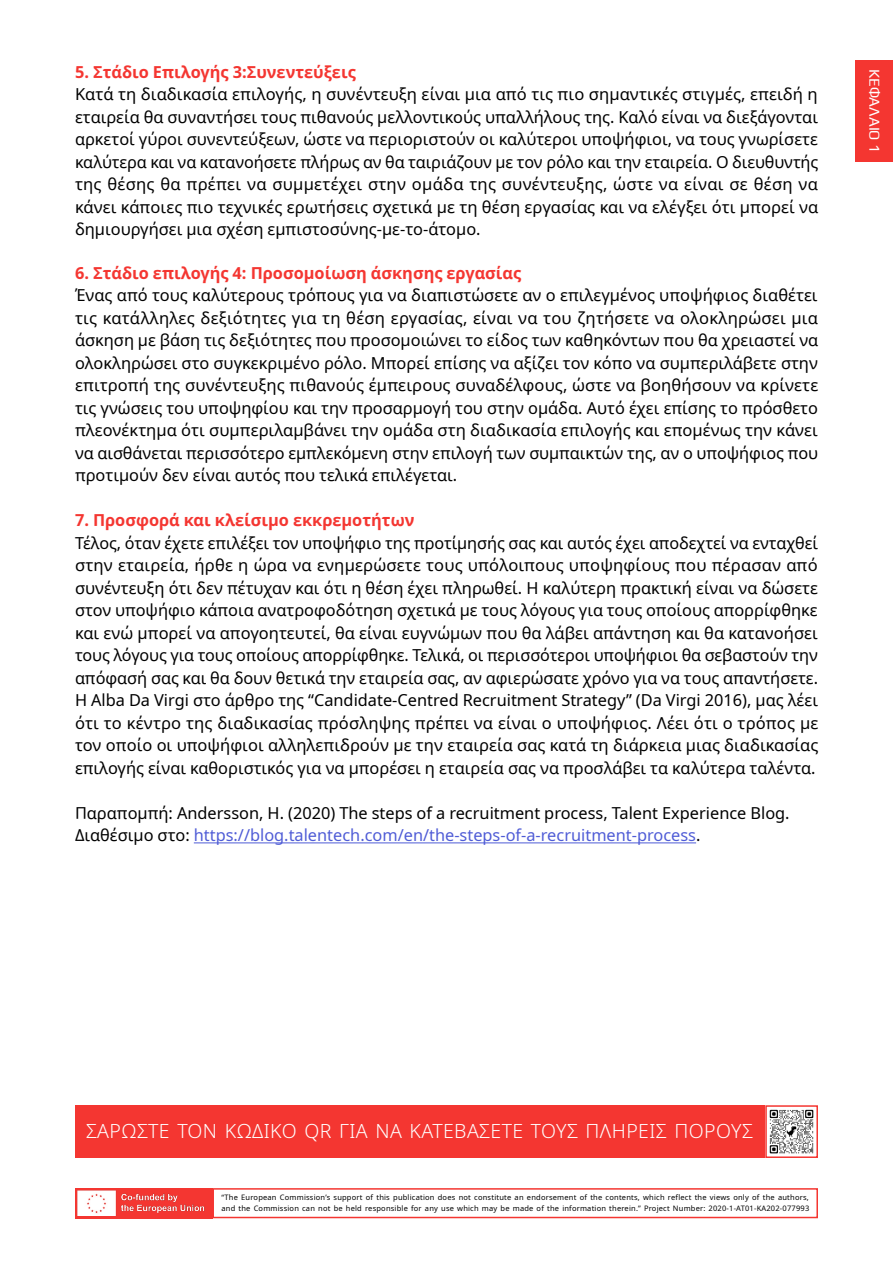
<style>
.page{position:relative;width:893px;height:1263px;background:#fff}
.page>*{position:absolute;margin:0;border:0;box-sizing:border-box;transform-origin:0 0}
.t1{font:300 19.5px "Noto Sans";letter-spacing:.02em;color:#fff}
.t2{font:16.5px/22.5px "Noto Sans";color:#000;text-align:justify}
.t3{font:700 16.5px "Noto Sans";color:#f43631}
.t4{font:15px "Play";color:#fff}
.t5{font:7.5px/10.5px "Noto Sans";letter-spacing:.025em;color:#000}
.s1{color:#4f5cd6}
</style>
<div class="page">
<div style="left:75px;top:1105px;width:743px;height:53px;background:#f43631"></div>
<hr style="left:194px;top:842px;width:502px;height:1px;background:#4f5cd6">
<div style="left:75px;top:1188px;width:137px;height:30px;background:#f43631"></div>
<img style="left:78px;top:1190px;width:127px;height:26px">
<div style="left:212px;top:1188px;width:606px;height:30px;border:2px solid #f43631"></div>
<img style="left:768px;top:1108px;width:47px;height:47px">
<div style="left:765px;top:1105px;width:53px;height:53px;border:2px solid #f43631"></div>
<div style="left:855px;top:60px;width:38px;height:102px;background:#f43631"></div>
<p class="t3" style="left:75px;top:60px;width:282px">5. Στάδιο Επιλογής 3:Συνεντεύξεις</p>
<p class="t2" style="left:75px;top:83px;width:745px">Κατά τη διαδικασία επιλογής, η συνέντευξη είναι μια από τις πιο σημαντικές στιγμές, επειδή η εταιρεία θα συναντήσει τους πιθανούς μελλοντικούς υπαλλήλους της. Καλό είναι να διεξάγονται αρκετοί γύροι συνεντεύξεων, ώστε να περιοριστούν οι καλύτεροι υποψήφιοι, να τους γνωρίσετε καλύτερα και να κατανοήσετε πλήρως αν θα ταιριάζουν με τον ρόλο και την εταιρεία. Ο διευθυντής της θέσης θα πρέπει να συμμετέχει στην ομάδα της συνέντευξης, ώστε να είναι σε θέση να κάνει κάποιες πιο τεχνικές ερωτήσεις σχετικά με τη θέση εργασίας και να ελέγξει ότι μπορεί να δημιουργήσει μια σχέση εμπιστοσύνης-με-το-άτομο.</p>
<p class="t3" style="left:75px;top:261px;width:448px">6. Στάδιο επιλογής 4: Προσομοίωση άσκησης εργασίας</p>
<p class="t2" style="left:75px;top:284px;width:745px">Ένας από τους καλύτερους τρόπους για να διαπιστώσετε αν ο επιλεγμένος υποψήφιος διαθέτει τις κατάλληλες δεξιότητες για τη θέση εργασίας, είναι να του ζητήσετε να ολοκληρώσει μια άσκηση με βάση τις δεξιότητες που προσομοιώνει το είδος των καθηκόντων που θα χρειαστεί να ολοκληρώσει στο συγκεκριμένο ρόλο. Μπορεί επίσης να αξίζει τον κόπο να συμπεριλάβετε στην επιτροπή της συνέντευξης πιθανούς έμπειρους συναδέλφους, ώστε να βοηθήσουν να κρίνετε τις γνώσεις του υποψηφίου και την προσαρμογή του στην ομάδα. Αυτό έχει επίσης το πρόσθετο πλεονέκτημα ότι συμπεριλαμβάνει την ομάδα στη διαδικασία επιλογής και επομένως την κάνει να αισθάνεται περισσότερο εμπλεκόμενη στην επιλογή των συμπαικτών της, αν ο υποψήφιος που προτιμούν δεν είναι αυτός που τελικά επιλέγεται.</p>
<p class="t3" style="left:75px;top:508px;width:341px">7. Προσφορά και κλείσιμο εκκρεμοτήτων</p>
<p class="t2" style="left:75px;top:532px;width:745px">Τέλος, όταν έχετε επιλέξει τον υποψήφιο της προτίμησής σας και αυτός έχει αποδεχτεί να ενταχθεί στην εταιρεία, ήρθε η ώρα να ενημερώσετε τους υπόλοιπους υποψηφίους που πέρασαν από συνέντευξη ότι δεν πέτυχαν και ότι η θέση έχει πληρωθεί. Η καλύτερη πρακτική είναι να δώσετε στον υποψήφιο κάποια ανατροφοδότηση σχετικά με τους λόγους για τους οποίους απορρίφθηκε και ενώ μπορεί να απογοητευτεί, θα είναι ευγνώμων που θα λάβει απάντηση και θα κατανοήσει τους λόγους για τους οποίους απορρίφθηκε. Τελικά, οι περισσότεροι υποψήφιοι θα σεβαστούν την απόφασή σας και θα δουν θετικά την εταιρεία σας, αν αφιερώσατε χρόνο για να τους απαντήσετε.<br>Η Alba Da Virgi στο άρθρο της “Candidate-Centred Recruitment Strategy” (Da Virgi 2016), μας λέει ότι το κέντρο της διαδικασίας πρόσληψης πρέπει να είναι ο υποψήφιος. Λέει ότι ο τρόπος με τον οποίο οι υποψήφιοι αλληλεπιδρούν με την εταιρεία σας κατά τη διάρκεια μιας διαδικασίας επιλογής είναι καθοριστικός για να μπορέσει η εταιρεία σας να προσλάβει τα καλύτερα ταλέντα.</p>
<p class="t2" style="left:75px;top:802px;width:716px">Παραπομπή: Andersson, H. (2020) The steps of a recruitment process, Talent Experience Blog.<br>Διαθέσιμο στο: <span class="s1">https://blog.talentech.com/en/the-steps-of-a-recruitment-process</span>.</p>
<p class="t4" style="left:885px;top:69px;width:85px;rotate:90deg">ΚΕΦΑΛΑΙΟ 1</p>
<p class="t1" style="left:86px;top:1117px;width:668px">ΣΑΡΩΣΤΕ ΤΟΝ ΚΩΔΙΚΟ QR ΓΙΑ ΝΑ ΚΑΤΕΒΑΣΕΤΕ ΤΟΥΣ ΠΛΗΡΕΙΣ ΠΟΡΟΥΣ</p>
<p class="t5" style="left:221px;top:1193px;width:589px">“The European Commission’s support of this publication does not constitute an endorsement of the contents, which reflect the views only of the authors, and the Commission can not be held responsible for any use which may be made of the information therein.” Project Number: 2020-1-AT01-KA202-077993</p>
</div>
